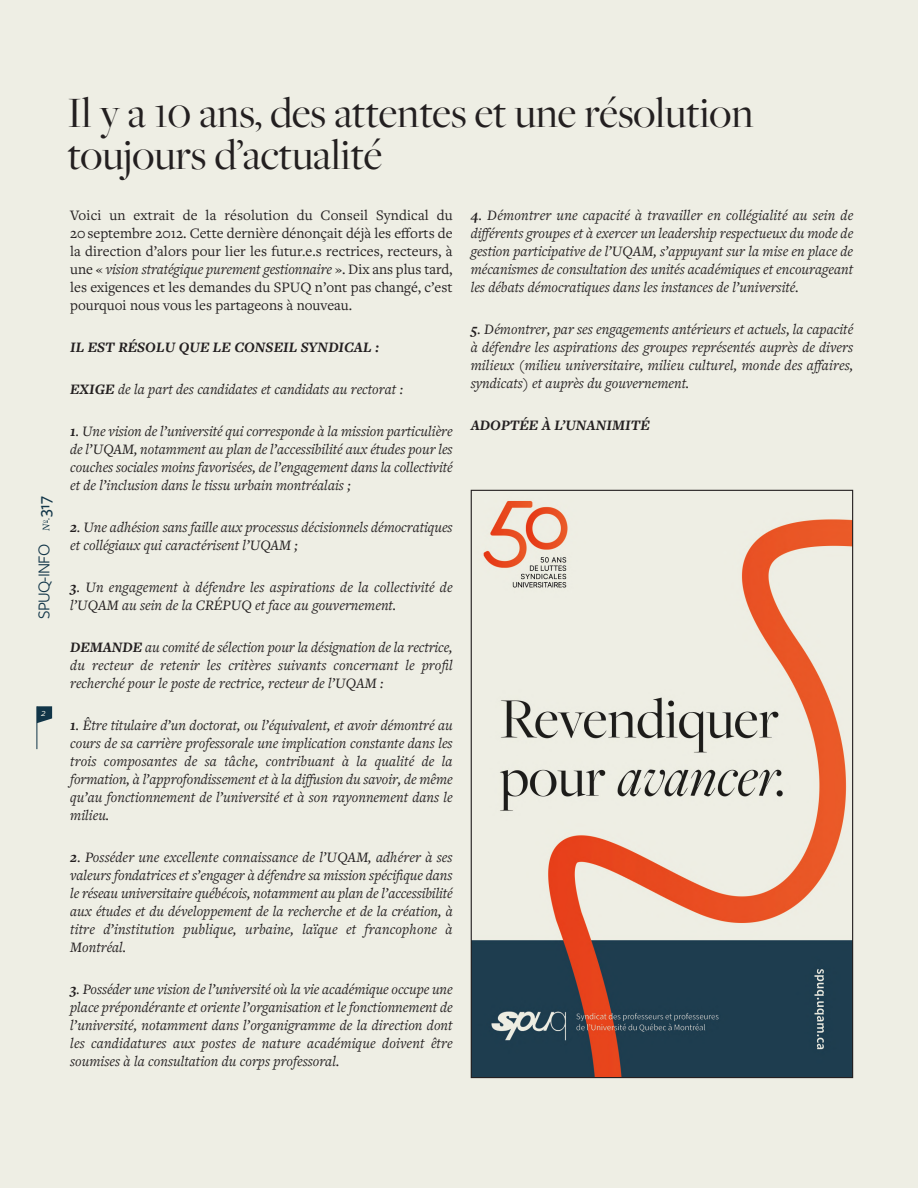
<style>
.page{position:relative;width:918px;height:1188px;background:#eeeee4}
.page>*{position:absolute;margin:0;border:0;box-sizing:border-box;transform-origin:0 0}
.t1{font:45px "Freight Big Pro";color:#231f20}
.t2{font:17.25px "Freight Sans Pro";letter-spacing:-.04em;color:#113548}
.t3{font:italic 15px/18px "Freight Text Pro";color:#231f20;text-align:justify}
.t4{font:15px/18px "Freight Text Pro";color:#231f20;text-align:justify}
.t5{font:italic 700 15px "Freight Text Pro";color:#231f20}
.t6{font:italic 10.5px "Freight Sans Pro";color:#eeeee4}
.s1{font-family:"Freight Text Pro";font-style:italic;font-size:10.5px}
.s2{font-weight:500}
.s3{font-style:italic}
.s4{font-weight:700}
</style>
<div class="page">
<svg style="left:38px;top:706px;width:14px;height:17px"></svg>
<hr style="left:37px;top:706px;width:1px;height:43px;background:#113548">
<img style="left:473px;top:500px;width:378px;height:576px">
<p class="t2" style="left:34px;top:619px;width:125px;rotate:-90deg">SPUQ-INFO <span class="s1">N</span> <sup>o</sup><span class="s1">.</span><span class="s2">317</span></p>
<p class="t6" style="left:41px;top:705px;width:6px">2</p>
<p class="t1" style="left:68px;top:85px;width:688px">Il y a 10 ans, des attentes et une résolution</p>
<p class="t1" style="left:68px;top:127px;width:316px">toujours d’actualité</p>
<p class="t4" style="left:70px;top:208px;width:384px">Voici un extrait de la résolution du Conseil Syndical du 20septembre 2012. Cette dernière dénonçait déjà les efforts de la direction d’alors pour lier les futur.e.s rectrices, recteurs, à une « <span class="s3">vision stratégique purement gestionnaire</span> ». Dix ans plus tard, les exigences et les demandes du SPUQ n’ont pas changé, c’est pourquoi nous vous les partageons à nouveau.</p>
<p class="t5" style="left:70px;top:343px;width:310px">IL EST RÉSOLU QUE LE CONSEIL SYNDICAL :</p>
<p class="t3" style="left:70px;top:382px;width:334px"><span class="s4">EXIGE</span> de la part des candidates et candidats au rectorat :</p>
<p class="t3" style="left:70px;top:424px;width:384px"><span class="s4">1</span>. Une vision de l’université qui corresponde à la mission particulière de l’UQAM, notamment au plan de l’accessibilité aux études pour les couches sociales moins favorisées, de l’engagement dans la collectivité et de l’inclusion dans le tissu urbain montréalais ;</p>
<p class="t3" style="left:70px;top:520px;width:384px"><span class="s4">2</span>. Une adhésion sans faille aux processus décisionnels démocratiques et collégiaux qui caractérisent l’UQAM ;</p>
<p class="t3" style="left:70px;top:580px;width:384px"><span class="s4">3</span>. Un engagement à défendre les aspirations de la collectivité de l’UQAM au sein de la CRÉPUQ et face au gouvernement.</p>
<p class="t3" style="left:70px;top:640px;width:384px"><span class="s4">DEMANDE</span> au comité de sélection pour la désignation de la rectrice, du recteur de retenir les critères suivants concernant le profil recherché pour le poste de rectrice, recteur de l’UQAM :</p>
<p class="t3" style="left:70px;top:718px;width:384px"><span class="s4">1</span>. Être titulaire d’un doctorat, ou l’équivalent, et avoir démontré au cours de sa carrière professorale une implication constante dans les trois composantes de sa tâche, contribuant à la qualité de la formation, à l’approfondissement et à la diffusion du savoir, de même qu’au fonctionnement de l’université et à son rayonnement dans le milieu.</p>
<p class="t3" style="left:70px;top:850px;width:384px"><span class="s4">2</span>. Posséder une excellente connaissance de l’UQAM, adhérer à ses valeurs fondatrices et s’engager à défendre sa mission spécifique dans le réseau universitaire québécois, notamment au plan de l’accessibilité aux études et du développement de la recherche et de la création, à titre d’institution publique, urbaine, laïque et francophone à Montréal.</p>
<p class="t3" style="left:70px;top:982px;width:384px"><span class="s4">3</span>. Posséder une vision de l’université où la vie académique occupe une place prépondérante et oriente l’organisation et le fonctionnement de l’université, notamment dans l’organigramme de la direction dont les candidatures aux postes de nature académique doivent être soumises à la consultation du corps professoral.</p>
<p class="t3" style="left:471px;top:208px;width:384px"><span class="s4">4</span>. Démontrer une capacité à travailler en collégialité au sein de différents groupes et à exercer un leadership respectueux du mode de gestion participative de l’UQAM, s’appuyant sur la mise en place de mécanismes de consultation des unités académiques et encourageant les débats démocratiques dans les instances de l’université.</p>
<p class="t3" style="left:471px;top:322px;width:384px"><span class="s4">5</span>. Démontrer, par ses engagements antérieurs et actuels, la capacité à défendre les aspirations des groupes représentés auprès de divers milieux (milieu universitaire, milieu culturel, monde des affaires, syndicats) et auprès du gouvernement.</p>
<p class="t5" style="left:471px;top:421px;width:181px">ADOPTÉE À L’UNANIMITÉ</p>
</div>
